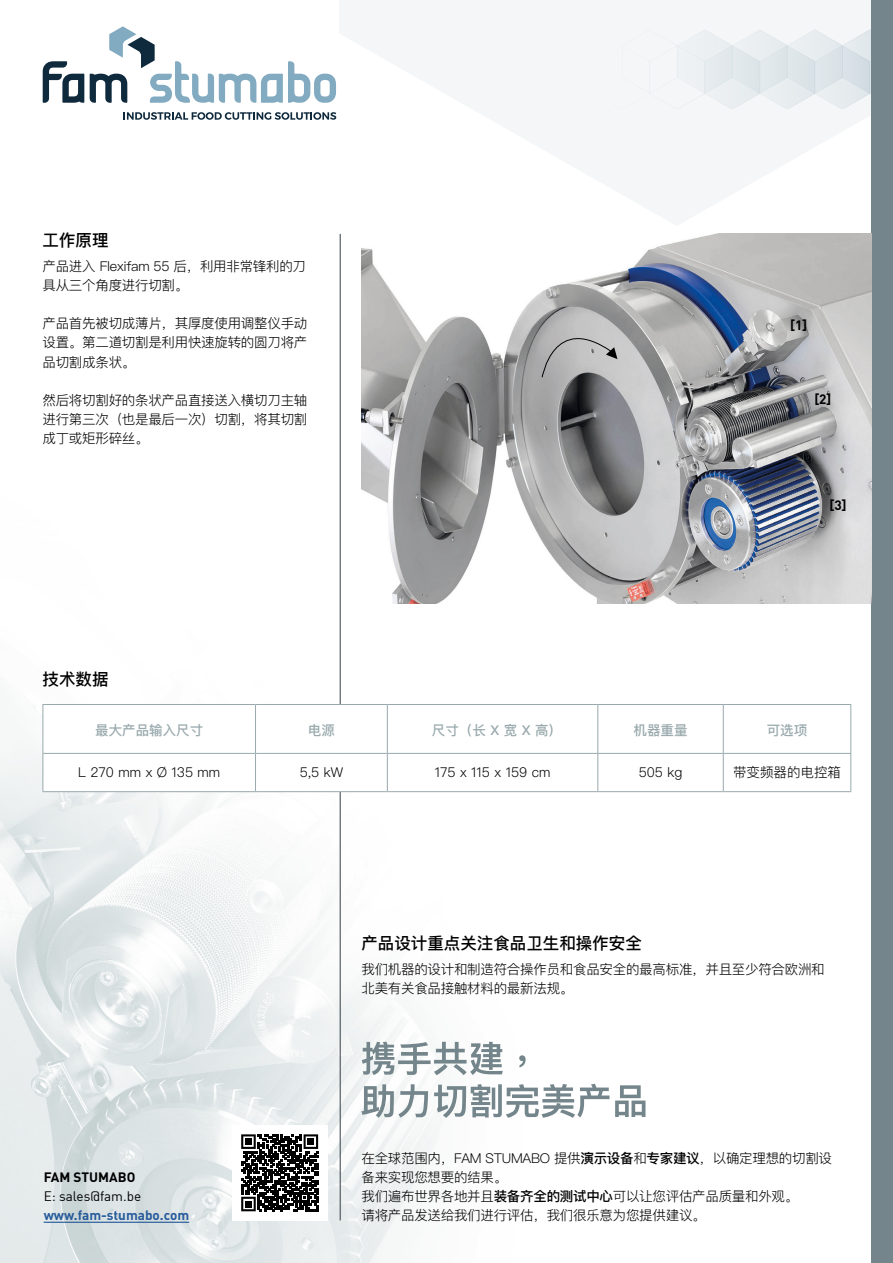
<style>
.page{position:relative;width:893px;height:1263px;background:#fff}
.page>*{position:absolute;margin:0;border:0;box-sizing:border-box;transform-origin:0 0}
.Titel{font:500 16.5px "Ping Fang SC";color:#000}
.Txt{font:300 13.5px/19.2px "Ping Fang SC";letter-spacing:-.02em;color:#000}
.Tabel{font:300 13.5px "Ping Fang SC";color:#000}
.Tabel_Header{font:500 13.5px "Ping Fang SC";color:#99a9ad}
.t1{font:700 13.5px "DIN";color:#000}
.t2{font:700 13.5px "DIN";color:#275b9b}
.t3{font:13.5px "DIN";color:#000}
.s1{font-weight:500}
</style>
<div class="page">
<img style="left:0;top:69px;width:872px;height:1194px">
<svg style="left:339px;top:0;width:533px;height:226px;fill:#f4f6f7"></svg>
<img style="left:594px;top:27px;width:278px;height:81px">
<div style="left:872px;top:0;width:21px;height:1263px;background:#74868b"></div>
<hr style="left:340px;top:234px;width:1px;height:986px;background:#343e47">
<div style="left:232px;top:1125px;width:95px;height:95px;background:#fff"></div>
<hr style="left:44px;top:1222px;width:145px;height:1px;background:#275b9b">
<svg style="left:43px;top:61px;width:41px;height:42px"></svg>
<svg style="left:90px;top:26px;width:246px;height:77px"></svg>
<svg style="left:124px;top:112px;width:212px;height:8px"></svg>
<svg style="left:362px;top:1041px;width:141px;height:34px"></svg>
<svg style="left:519px;top:1055px;width:7px;height:12px"></svg>
<svg style="left:361px;top:1084px;width:67px;height:34px"></svg>
<svg style="left:434px;top:1084px;width:175px;height:34px"></svg>
<svg style="left:615px;top:1085px;width:30px;height:32px"></svg>
<svg style="left:241px;top:1134px;width:77px;height:77px"></svg>
<div style="left:245px;top:1138px;width:7px;height:7px;background:#000"></div>
<div style="left:308px;top:1138px;width:6px;height:7px;background:#000"></div>
<div style="left:245px;top:1201px;width:7px;height:6px;background:#000"></div>
<img style="left:361px;top:234px;width:511px;height:370px">
<svg style="left:44px;top:705px;width:806px;height:86px"></svg>
<hr style="left:255px;top:754px;width:1px;height:37px;background:#99a9ad">
<hr style="left:387px;top:754px;width:1px;height:37px;background:#99a9ad">
<hr style="left:597px;top:754px;width:1px;height:37px;background:#99a9ad">
<hr style="left:723px;top:754px;width:1px;height:37px;background:#99a9ad">
<hr style="left:43px;top:704px;width:212px;height:1px;background:#99a9ad">
<hr style="left:43px;top:705px;width:1px;height:48px;background:#99a9ad">
<hr style="left:255px;top:704px;width:132px;height:1px;background:#99a9ad">
<hr style="left:255px;top:705px;width:1px;height:48px;background:#99a9ad">
<hr style="left:387px;top:704px;width:211px;height:1px;background:#99a9ad">
<hr style="left:387px;top:705px;width:1px;height:48px;background:#99a9ad">
<hr style="left:598px;top:704px;width:125px;height:1px;background:#99a9ad">
<hr style="left:597px;top:705px;width:1px;height:48px;background:#99a9ad">
<hr style="left:723px;top:704px;width:128px;height:1px;background:#99a9ad">
<hr style="left:723px;top:705px;width:1px;height:48px;background:#99a9ad">
<hr style="left:850px;top:705px;width:1px;height:48px;background:#99a9ad">
<hr style="left:43px;top:753px;width:212px;height:1px;background:#99a9ad">
<hr style="left:43px;top:754px;width:1px;height:37px;background:#99a9ad">
<hr style="left:255px;top:753px;width:132px;height:1px;background:#99a9ad">
<hr style="left:387px;top:753px;width:211px;height:1px;background:#99a9ad">
<hr style="left:598px;top:753px;width:125px;height:1px;background:#99a9ad">
<hr style="left:723px;top:753px;width:128px;height:1px;background:#99a9ad">
<hr style="left:850px;top:754px;width:1px;height:37px;background:#99a9ad">
<hr style="left:43px;top:791px;width:212px;height:1px;background:#99a9ad">
<hr style="left:255px;top:791px;width:132px;height:1px;background:#99a9ad">
<hr style="left:387px;top:791px;width:211px;height:1px;background:#99a9ad">
<hr style="left:598px;top:791px;width:125px;height:1px;background:#99a9ad">
<hr style="left:723px;top:791px;width:128px;height:1px;background:#99a9ad">
<svg style="left:541px;top:311px;width:76px;height:67px;background:#b1b1b2"></svg>
<p class="Titel" style="left:43px;top:230px;width:67px">工作原理</p>
<p class="Txt" style="left:43px;top:256px;width:265px">产品进入 Flexifam 55 后，利用非常锋利的刀具从三个角度进行切割。</p>
<p class="Txt" style="left:43px;top:314px;width:266px;text-align:justify">产品首先被切成薄片，其厚度使用调整仪手动设置。第二道切割是利用快速旋转的圆刀将产品切割成条状。</p>
<p class="Txt" style="left:43px;top:390px;width:266px;text-align:justify">然后将切割好的条状产品直接送入横切刀主轴进行第三次（也是最后一次）切割，将其切割成丁或矩形碎丝。</p>
<p class="Titel" style="left:43px;top:669px;width:67px">技术数据</p>
<p class="t1" style="left:790px;top:316px;width:18px">[1]</p>
<p class="t1" style="left:814px;top:390px;width:18px">[2]</p>
<p class="t1" style="left:829px;top:496px;width:18px">[3]</p>
<p class="Tabel_Header" style="left:95px;top:721px;width:109px">最大产品输入尺寸</p>
<p class="Tabel_Header" style="left:308px;top:721px;width:28px">电源</p>
<p class="Tabel_Header" style="left:432px;top:721px;width:123px">尺寸（长 X 宽 X 高)</p>
<p class="Tabel_Header" style="left:633px;top:721px;width:55px">机器重量</p>
<p class="Tabel_Header" style="left:767px;top:721px;width:42px">可选项</p>
<p class="Tabel" style="left:78px;top:764px;width:144px">L 270 mm x Ø 135 mm</p>
<p class="Tabel" style="left:300px;top:764px;width:45px">5,5 kW</p>
<p class="Tabel" style="left:435px;top:764px;width:117px">175 x 115 x 159 cm</p>
<p class="Tabel" style="left:639px;top:764px;width:45px">505 kg</p>
<p class="Tabel" style="left:733px;top:764px;width:110px">带变频器的电控箱</p>
<p class="t1" style="left:44px;top:1168px;width:93px">FAM STUMABO</p>
<p class="t3" style="left:44px;top:1188px;width:99px">E: sales@fam.be</p>
<p class="t2" style="left:44px;top:1207px;width:147px">www.fam-stumabo.com</p>
<p class="Titel" style="left:361px;top:933px;width:282px">产品设计重点关注食品卫生和操作安全</p>
<p class="Txt" style="left:361px;top:959px;width:465px">我们机器的设计和制造符合操作员和食品安全的最高标准，并且至少符合欧洲和北美有关食品接触材料的最新法规。</p>
<p class="Txt" style="left:361px;top:1148px;width:472px">在全球范围内，FAM STUMABO 提供<span class="s1">演示设备</span>和<span class="s1">专家建议</span>，以确定理想的切割设备来实现您想要的结果。<br>我们遍布世界各地并且<span class="s1">装备齐全的测试中心</span>可以让您评估产品质量和外观。<br>请将产品发送给我们进行评估，我们很乐意为您提供建议。</p>
</div>
